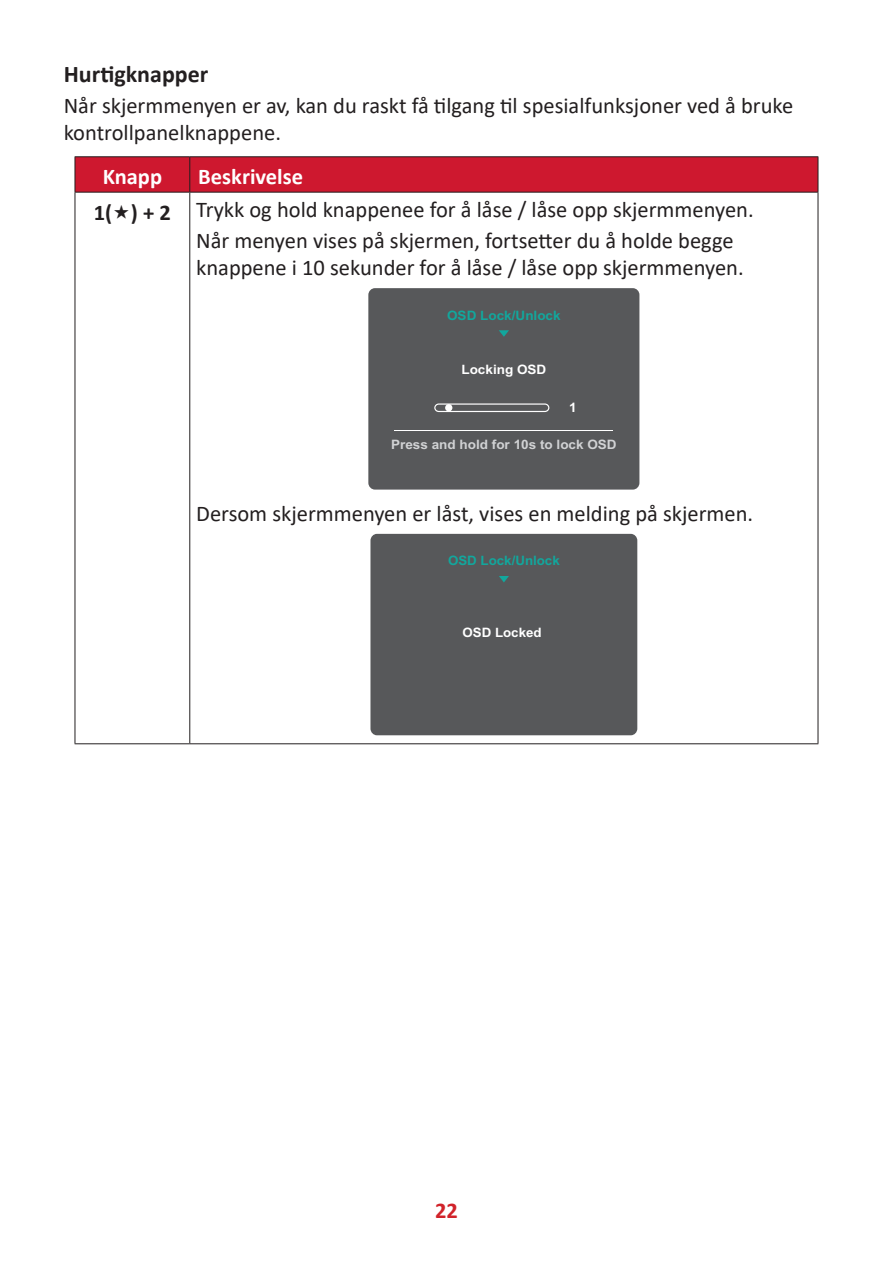
<style>
.page{position:relative;width:893px;height:1263px;background:#fff}
.page>*{position:absolute;margin:0;border:0;box-sizing:border-box;transform-origin:0 0}
.t1{font:700 24px "Calibri";color:#231f20}
.t2{font:22.5px/27px "Calibri";color:#231f20}
.t3{font:700 22.5px "Calibri";color:#fff}
.t4{font:700 22.5px "Calibri";color:#d1232a}
.t5{font:700 13.05px "Arial";color:#d1d2d4;scale:1.04 1}
.t6{font:700 13.05px "Arial";color:#12a79d;scale:1.04 1}
.t7{font:700 13.05px "Arial";color:#12a79d}
.t8{font:700 13.05px "Arial";color:#fff;scale:1.04 1}
.t9{font:700 13.05px "Arial";color:#fff}
.s1{font-weight:700;color:#fff}
.s2{font-weight:700}
</style>
<div class="page">
<div style="left:76px;top:157px;width:742px;height:35px;background:#ce182f"></div>
<hr style="left:75px;top:193px;width:1px;height:550px;background:#231f20">
<hr style="left:189px;top:193px;width:1px;height:550px;background:#231f20">
<hr style="left:818px;top:193px;width:1px;height:550px;background:#231f20">
<hr style="left:75px;top:156px;width:115px;height:1px;background:#231f20">
<hr style="left:75px;top:157px;width:1px;height:35px;background:#231f20">
<hr style="left:190px;top:156px;width:628px;height:1px;background:#231f20">
<hr style="left:189px;top:157px;width:1px;height:35px;background:#231f20">
<hr style="left:818px;top:157px;width:1px;height:35px;background:#231f20">
<hr style="left:75px;top:192px;width:115px;height:1px;background:#231f20">
<hr style="left:190px;top:192px;width:628px;height:1px;background:#231f20">
<hr style="left:75px;top:743px;width:115px;height:1px;background:#231f20">
<hr style="left:190px;top:743px;width:628px;height:1px;background:#231f20">
<div style="left:368px;top:288px;width:271px;height:202px;background:#57585a;border-radius:7px"></div>
<hr style="left:395px;top:430px;width:218px;height:1px;background:#fff">
<div style="left:434px;top:403px;width:115px;height:9px;border:1px solid #fff;border-radius:4px"></div>
<div style="left:445px;top:404px;width:7px;height:7px;background:#fff;border-radius:50%"></div>
<svg style="left:499px;top:330px;width:10px;height:7px"></svg>
<div style="left:370px;top:534px;width:267px;height:201px;background:#57585a;border-radius:7px"></div>
<svg style="left:499px;top:576px;width:10px;height:6px"></svg>
<p class="t1" style="left:64px;top:57px;width:146px">Hurtigknapper</p>
<p class="t2" style="left:64px;top:91px;width:731px">Når skjermmenyen er av, kan du raskt få tilgang til spesialfunksjoner ved å bruke kontrollpanelknappene.</p>
<p class="t3" style="left:103px;top:160px;width:61px">Knapp</p>
<p class="t2" style="left:94px;top:159px;width:661px;line-height:33.3px;text-indent:104px"><span class="s1">Beskrivelse<br></span><span class="s2">1( ) + 2</span> Trykk og hold knappenee for å låse / låse opp skjermmenyen.</p>
<p class="t2" style="left:196px;top:227px;width:549px">Når menyen vises på skjermen, fortsetter du å holde begge knappene i 10 sekunder for å låse / låse opp skjermmenyen.</p>
<p class="t6" style="left:447px;top:306px;width:111px">OSD Lock/Unlock</p>
<p class="t8" style="left:461px;top:360px;width:83px">Locking OSD</p>
<p class="t8" style="left:569px;top:398px;width:9px">1</p>
<p class="t5" style="left:391px;top:436px;width:218px">Press and hold for 10s to lock OSD</p>
<p class="t2" style="left:196px;top:499px;width:559px">Dersom skjermmenyen er låst, vises en melding på skjermen.</p>
<p class="t7" style="left:448px;top:552px;width:113px">OSD Lock/Unlock</p>
<p class="t9" style="left:462px;top:623px;width:81px">OSD Locked</p>
<p class="t4" style="left:435px;top:1194px;width:24px">22</p>
</div>
